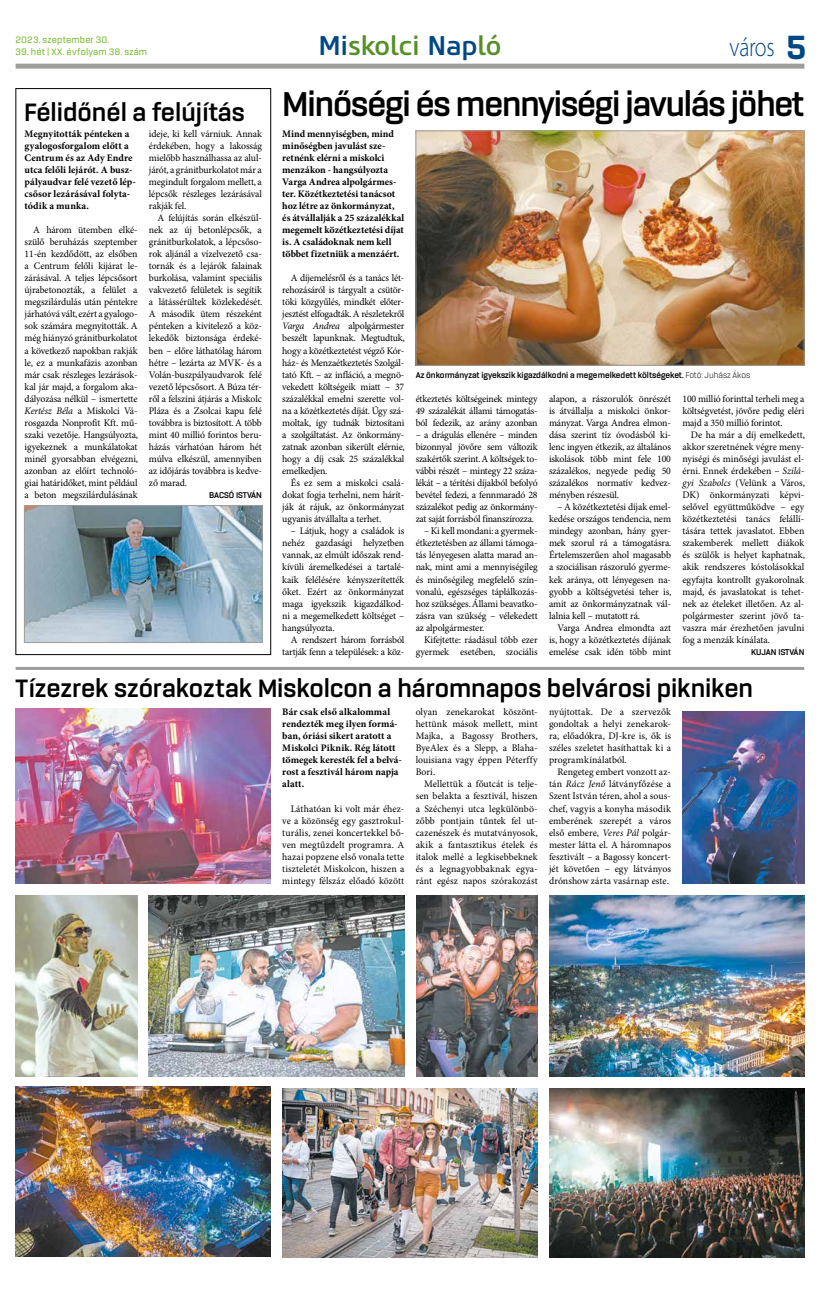
<style>
.page{position:relative;width:820px;height:1293px;background:#fff}
.page>*{position:absolute;margin:0;border:0;box-sizing:border-box;transform-origin:0 0}
.t1{font:700 37px "Rogan";letter-spacing:-.03em;color:#000}
.t2{font:800 36px "Rogan";color:#004884}
.t3{font:700 27px "Rogan";color:#000}
.t4{font:500 27px "Core Sans M55";letter-spacing:-.01em;color:#558f27}
.t5{font:300 27px "Myriad Pro";letter-spacing:-.02em;color:#004884;scale:.82 1}
.t6{font:10px/12.1px "Minion Pro";letter-spacing:-.01em;color:#000;text-align:justify}
.t7{font:700 10px/12px "Minion Pro";color:#000}
.t8{font:500 10px "Rogan";letter-spacing:.01em;color:#76b82a}
.t9{font:700 9px "Rogan";color:#000}
.s1{font-style:italic}
.s2{color:#004884}
.s3{font-weight:300}
</style>
<div class="page">
<div style="left:16px;top:88px;width:255px;height:567px;border:1px solid #000"></div>
<div style="left:16px;top:64px;width:788px;height:5px;background:#9d9d9c"></div>
<img style="left:417px;top:133px;width:385px;height:230px">
<div style="left:415px;top:131px;width:389px;height:234px;border:1px solid #9d9d9c"></div>
<img style="left:26px;top:507px;width:234px;height:134px">
<div style="left:24px;top:505px;width:238px;height:138px;border:1px solid #9d9d9c"></div>
<hr style="left:16px;top:667px;width:788px;height:3px;background:#9d9d9c">
<img style="left:682px;top:711px;width:122px;height:173px">
<img style="left:549px;top:896px;width:255px;height:180px">
<img style="left:16px;top:1086px;width:255px;height:170px">
<img style="left:416px;top:896px;width:121px;height:180px">
<img style="left:16px;top:896px;width:121px;height:180px">
<img style="left:549px;top:1088px;width:255px;height:169px">
<img style="left:16px;top:708px;width:255px;height:176px">
<img style="left:282px;top:1088px;width:255px;height:169px">
<img style="left:149px;top:896px;width:255px;height:180px">
<p class="t8" style="left:16px;top:34px;width:95px">2023. szeptember 30.</p>
<p class="t8" style="left:16px;top:46px;width:133px">39. hét | XX. évfolyam 38. szám</p>
<h3 class="t3" style="left:24px;top:97px;width:222px">Félidőnél a felújítás</h3>
<p class="t7" style="left:25px;top:128px;width:113px">Megnyitották pénteken a gyalogosforgalom előtt a<br>Centrum és az Ady Endre utca felőli lejárót. A busz&shy;pályaudvar felé vezető lép&shy;csősor lezárásával folyta&shy;tódik a munka.</p>
<p class="t6" style="left:25px;top:224px;width:115px;text-indent:9px">A három ütemben elké&shy;szülő beruházás szeptember 11-én kezdődött, az elsőben a Centrum felőli kijárat le&shy;zárásával. A teljes lépcsősort újrabetonozták, a felület a megszilárdulás után péntekre járhatóvá vált, ezért a gyalogo&shy;sok számára megnyitották. A még hiányzó gránitburkolatot a következő napokban rakják le, ez a munkafázis azonban már csak részleges lezárások&shy;kal jár majd, a forgalom aka&shy;dályozása nélkül – ismertette <span class="s1">Kertész Béla</span> a Miskolci Vá&shy;rosgazda Nonprofit Kft. mű&shy;szaki vezetője. Hangsúlyozta, igyekeznek a munkálatokat minél gyorsabban elvégezni, azonban az előírt technoló&shy;giai határidőket, mint például a beton megszilárdulásának</p>
<p class="t6" style="left:149px;top:128px;width:114px">ideje, ki kell várniuk. Annak érdekében, hogy a lakosság mielőbb használhassa az alul&shy;járót, a gránitburkolatot már a megindult forgalom mellett, a lépcsők részleges lezárásával rakják fel.</p>
<p class="t6" style="left:149px;top:212px;width:115px;text-indent:9px">A felújítás során elkészül&shy;nek az új betonlépcsők, a gránitburkolatok, a lépcsőso&shy;rok aljánál a vízelvezető csa&shy;tornák és a lejárók falainak burkolása, valamint speciális vakvezető felületek is segítik a látássérültek közlekedését.<br>A második ütem részeként pénteken a kivitelező a köz&shy;lekedők biztonsága érdeké&shy;ben – előre láthatólag három hétre – lezárta az MVK- és a Volán-buszpályaudvarok felé vezető lépcsősort. A Búza tér&shy;ről a felszíni átjárás a Miskolc Pláza és a Zsolcai kapu felé továbbra is biztosított. A több mint 40 millió forintos beru&shy;házás várhatóan három hét múlva elkészül, amennyiben az időjárás továbbra is kedve&shy;ző marad.</p>
<p class="t9" style="left:209px;top:490px;width:54px">BACSÓ ISTVÁN</p>
<h3 class="t4" style="left:318px;top:29px;width:184px"><span class="s2">Mi</span>skolci <span class="s2">Nap</span>ló</h3>
<h2 class="t2" style="left:786px;top:27px;width:22px">5</h2>
<h3 class="t5" style="left:729px;top:32px;width:56px">város</h3>
<h1 class="t1" style="left:282px;top:83px;width:523px">Minőségi és mennyiségi javulás jöhet</h1>
<p class="t7" style="left:282px;top:128px;width:123px">Mind mennyiségben, mind minőségben javulást sze&shy;retnénk elérni a miskolci menzákon - hangsúlyozta<br>Varga Andrea alpolgármes&shy;ter. Közétkeztetési tanácsot hoz létre az önkormányzat, és átvállalják a 25 százalékkal megemelt közétkeztetési díjat is. A családoknak nem kell többet fizetniük a menzáért.</p>
<p class="t6" style="left:282px;top:272px;width:124px;text-indent:9px">A díjemelésről és a tanács lét&shy;rehozásáról is tárgyalt a csütör&shy;töki közgyűlés, mindkét előter&shy;jesztést elfogadták. A részletekről <span class="s1">Varga Andrea</span> alpolgármester beszélt lapunknak. Megtudtuk, hogy a közétkeztetést végző Kór&shy;ház- és Menzaétkeztetés Szolgál&shy;tató Kft. – az infláció, a megnö&shy;vekedett költségeik miatt – 37 százalékkal emelni szerette vol&shy;na a közétkeztetés díját. Úgy szá&shy;moltak, így tudnák biztosítani a szolgáltatást. Az önkormány&shy;zatnak azonban sikerült elérnie, hogy a díj csak 25 százalékkal emelkedjen.</p>
<p class="t6" style="left:282px;top:477px;width:123px;text-indent:9px">És ez sem a miskolci csalá&shy;dokat fogja terhelni, nem hárít&shy;ják át rájuk, az önkormányzat ugyanis átvállalta a terhet.</p>
<p class="t6" style="left:282px;top:525px;width:123px;text-indent:9px">– Látjuk, hogy a családok is nehéz gazdasági helyzetben vannak, az elmúlt időszak rend&shy;kívüli áremelkedései a tartalé&shy;kaik felélésére kényszerítették őket. Ezért az önkormányzat maga igyekszik kigazdálkod&shy;ni a megemelkedett költséget – hangsúlyozta.</p>
<p class="t6" style="left:282px;top:634px;width:123px;text-align:right">A rendszert három forrásból tartják fenn a települések: a köz-</p>
<p class="t9" style="left:415px;top:370px;width:336px">Az önkormányzat igyekszik kigazdálkodni a megemelkedett költségeket. <span class="s3">Fotó: Juhász Ákos</span></p>
<p class="t6" style="left:415px;top:393px;width:123px">étkeztetés költségeinek mintegy 49 százalékát állami támogatás&shy;ból fedezik, az arány azonban</p>
<p class="t6" style="left:415px;top:429px;width:123px">– a drágulás ellenére – minden bizonnyal jövőre sem változik szakértők szerint. A költségek to&shy;vábbi részét – mintegy 22 száza&shy;lékát – a térítési díjakból befolyó bevétel fedezi, a fennmaradó 28 százalékot pedig az önkormány&shy;zat saját forrásból finanszírozza.</p>
<p class="t6" style="left:415px;top:525px;width:123px;text-indent:9px">– Ki kell mondani: a gyermek&shy;étkeztetésben az állami támoga&shy;tás lényegesen alatta marad an&shy;nak, mint ami a mennyiségileg és minőségileg megfelelő szín&shy;vonalú, egészséges táplálkozás&shy;hoz szükséges. Állami beavatko&shy;zásra van szükség – vélekedett az alpolgármester.</p>
<p class="t6" style="left:415px;top:634px;width:123px;text-align:right">Kifejtette: ráadásul több ezer gyermek esetében, szociális</p>
<p class="t6" style="left:549px;top:393px;width:123px">alapon, a rászorulók önrészét is átvállalja a miskolci önkor&shy;mányzat. Varga Andrea elmon&shy;dása szerint tíz óvodásból ki&shy;lenc ingyen étkezik, az általános iskolások több mint fele 100 százalékos, negyede pedig 50 százalékos normatív kedvez&shy;ményben részesül.</p>
<p class="t6" style="left:549px;top:501px;width:124px;text-indent:9px">– A közétkeztetési díjak emel&shy;kedése országos tendencia, nem mindegy azonban, hány gyer&shy;mek szorul rá a támogatásra.<br>Értelemszerűen ahol magasabb a szociálisan rászoruló gyerme&shy;kek aránya, ott lényegesen na&shy;gyobb a költségvetési teher is, amit az önkormányzatnak vál&shy;lalnia kell – mutatott rá.</p>
<p class="t6" style="left:549px;top:622px;width:123px;text-indent:9px">Varga Andrea elmondta azt is, hogy a közétkeztetés díjának emelése csak idén több mint</p>
<p class="t6" style="left:682px;top:393px;width:123px">100 millió forinttal terheli meg a költségvetést, jövőre pedig eléri majd a 350 millió forintot.</p>
<p class="t6" style="left:682px;top:429px;width:124px;text-indent:9px">De ha már a díj emelkedett, akkor szeretnének végre men - nyiségi és minőségi javulást el&shy;érni. Ennek érdekében – <span class="s1">Szilá&shy;gyi Szabolcs</span> (Velünk a Város, DK) önkormányzati képvi&shy;selővel együttműködve – egy közétkeztetési tanács felállí&shy;tására tettek javaslatot. Ebben szakemberek mellett diákok és szülők is helyet kaphatnak, akik rendszeres kóstolásokkal egyfajta kontrollt gyakorolnak majd, és javaslatokat is tehet&shy;nek az ételeket illetően. Az al&shy;polgármester szerint jövő ta&shy;vaszra már érezhetően javulni fog a menzák kínálata.</p>
<p class="t9" style="left:751px;top:647px;width:55px">KUJAN ISTVÁN</p>
<h3 class="t3" style="left:16px;top:673px;width:738px">Tízezrek szórakoztak Miskolcon a háromnapos belvárosi pikniken</h3>
<p class="t7" style="left:282px;top:706px;width:121px">Bár csak első alkalommal rendezték meg ilyen formá&shy;ban, óriási sikert aratott a<br>Miskolci Piknik. Rég látott tömegek keresték fel a belvá&shy;rost a fesztivál három napja alatt.</p>
<p class="t6" style="left:282px;top:803px;width:123px;text-indent:9px">Láthatóan ki volt már éhez&shy;ve a közönség egy gasztrokul&shy;turális, zenei koncertekkel bő&shy;ven megtűzdelt programra. A hazai popzene első vonala tette tiszteletét Miskolcon, hiszen a mintegy félszáz előadó között</p>
<p class="t6" style="left:415px;top:706px;width:123px">olyan zenekarokat köszönt&shy;hettünk mások mellett, mint Majka, a Bagossy Brothers, ByeAlex és a Slepp, a Blaha&shy;louisiana vagy éppen Péterffy Bori.</p>
<p class="t6" style="left:415px;top:778px;width:123px;text-indent:9px">Mellettük a főutcát is telje&shy;sen belakta a fesztivál, hiszen a Széchenyi utca legkülönbö&shy;zőbb pontjain tűntek fel ut&shy;cazenészek és mutatványosok, akik a fantasztikus ételek és italok mellé a legkisebbeknek és a legnagyobbaknak egya&shy;ránt egész napos szórakozást</p>
<p class="t6" style="left:549px;top:706px;width:123px">nyújtottak. De a szervezők gondoltak a helyi zenekarok&shy;ra, előadókra, DJ-kre is, ők is széles szeletet hasíthattak ki a programkínálatból.</p>
<p class="t6" style="left:549px;top:766px;width:123px;text-indent:9px">Rengeteg embert vonzott az&shy;tán <span class="s1">Rácz Jenő</span> látványfőzése a Szent István téren, ahol a sous&shy;chef, vagyis a konyha második emberének szerepét a város első embere, <span class="s1">Veres Pál</span> polgár&shy;mester látta el. A háromnapos fesztivált – a Bagossy koncert&shy;jét követően – egy látványos drónshow zárta vasárnap este.</p>
</div>
